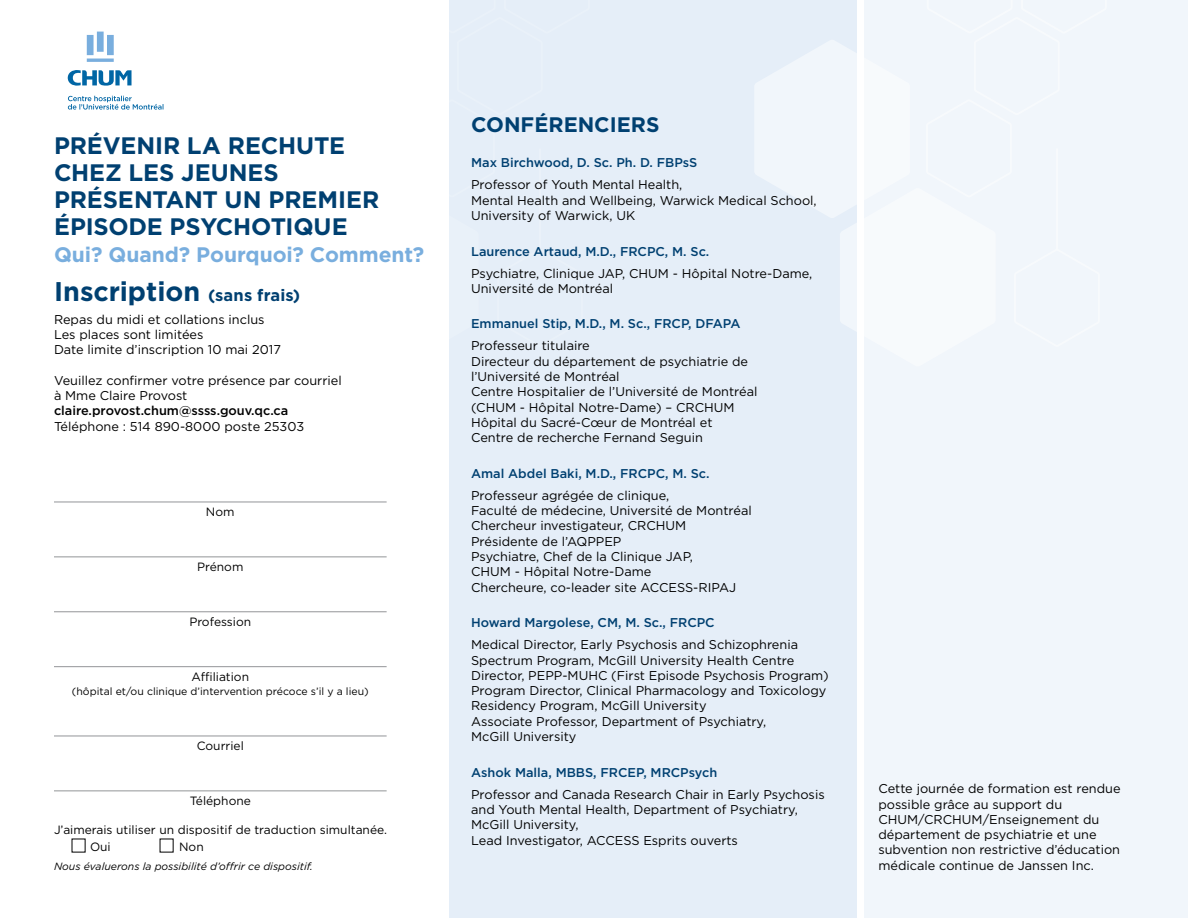
<style>
.page{position:relative;width:1188px;height:918px;background:#fff}
.page>*{position:absolute;margin:0;border:0;box-sizing:border-box;transform-origin:0 0}
.t1{font:700 27px "Gotham";color:#004071}
.t2{font:700 23.85px/27px "Gotham";letter-spacing:-.005em;color:#004071}
.t3{font:700 21px "Gotham";letter-spacing:-.005em;color:#79aede}
.titres{font:700 21px "Gotham";color:#004071}
.cdt{font:12.75px/15.3px "Gotham";color:#000}
.cdt-2{font:500 12.75px "Gotham";color:#004071}
.cdt-3{font:12px "Gotham";color:#000}
.cdt-4{font:10.5px "Gotham";color:#000}
.cdt-5{font:italic 10.5px "Gotham";color:#000}
.s1{font-size:16.5px}
.s2{font-weight:500}
</style>
<div class="page">
<div style="left:864px;top:0;width:324px;height:918px;background:#f1f6fb"></div>
<div style="left:449px;top:0;width:408px;height:918px;background:#e5eef8"></div>
<svg style="left:755px;top:40px;width:102px;height:291px"></svg>
<svg style="left:87px;top:32px;width:27px;height:30px"></svg>
<svg style="left:68px;top:70px;width:64px;height:16px"></svg>
<svg style="left:68px;top:96px;width:95px;height:14px"></svg>
<hr style="left:54px;top:502px;width:333px;height:1px;background:#939598">
<hr style="left:54px;top:556px;width:333px;height:1px;background:#939598">
<hr style="left:54px;top:611px;width:333px;height:1px;background:#939598">
<hr style="left:54px;top:666px;width:333px;height:1px;background:#939598">
<hr style="left:54px;top:736px;width:333px;height:1px;background:#939598">
<hr style="left:54px;top:790px;width:333px;height:1px;background:#939598">
<p class="t2" style="left:54px;top:132px;width:327px">PRÉVENIR LA RECHUTE<br>CHEZ LES JEUNES<br>PRÉSENTANT UN PREMIER<br>ÉPISODE PSYCHOTIQUE</p>
<p class="t3" style="left:54px;top:242px;width:372px">Qui? Quand? Pourquoi? Comment?</p>
<p class="t1" style="left:54px;top:275px;width:248px">Inscription <span class="s1">(sans frais)</span></p>
<p class="cdt" style="left:54px;top:311px;width:229px">Repas du midi et collations inclus<br>Les places sont limitées<br>Date limite d’inscription 10 mai 2017</p>
<p class="cdt" style="left:54px;top:373px;width:289px">Veuillez confirmer votre présence par courriel à Mme Claire Provost <span class="s2">claire.provost.chum@ssss.gouv.qc.ca </span>Téléphone : 514 890-8000 poste 25303</p>
<p class="cdt-3" style="left:206px;top:504px;width:30px">Nom</p>
<p class="cdt-3" style="left:197px;top:559px;width:48px">Prénom</p>
<p class="cdt-3" style="left:189px;top:614px;width:63px">Profession</p>
<p class="cdt-3" style="left:192px;top:669px;width:59px">Affiliation</p>
<p class="cdt-4" style="left:72px;top:685px;width:298px">(hôpital et/ou clinique d’intervention précoce s’il y a lieu)</p>
<p class="cdt-3" style="left:197px;top:738px;width:49px">Courriel</p>
<p class="cdt-3" style="left:190px;top:793px;width:63px">Téléphone</p>
<p class="cdt-3" style="left:54px;top:823px;width:335px">J’aimerais utiliser un dispositif de traduction simultanée.</p>
<p class="cdt-3" style="left:90px;top:839px;width:22px">Oui</p>
<p class="cdt-3" style="left:179px;top:839px;width:26px">Non</p>
<p class="cdt-5" style="left:54px;top:860px;width:260px">Nous évaluerons la possibilité d’offrir ce dispositif.</p>
<p class="titres" style="left:471px;top:112px;width:190px">CONFÉRENCIERS</p>
<p class="cdt-2" style="left:471px;top:155px;width:228px">Max Birchwood, D. Sc. Ph. D. FBPsS</p>
<p class="cdt" style="left:471px;top:177px;width:347px">Professor of Youth Mental Health,<br>Mental Health and Wellbeing, Warwick Medical School,<br>University of Warwick, UK</p>
<p class="cdt-2" style="left:471px;top:243px;width:240px">Laurence Artaud, M.D., FRCPC, M. Sc.</p>
<p class="cdt" style="left:471px;top:265px;width:343px">Psychiatre, Clinique JAP, CHUM - Hôpital Notre-Dame,<br>Université de Montréal</p>
<p class="cdt-2" style="left:471px;top:316px;width:271px">Emmanuel Stip, M.D., M. Sc., FRCP, DFAPA</p>
<p class="cdt" style="left:471px;top:338px;width:288px">Professeur titulaire<br>Directeur du département de psychiatrie de l’Université de Montréal<br>Centre Hospitalier de l’Université de Montréal (CHUM - Hôpital Notre-Dame) – CRCHUM Hôpital du Sacré-Cœur de Montréal et Centre de recherche Fernand Seguin</p>
<p class="cdt-2" style="left:471px;top:466px;width:240px">Amal Abdel Baki, M.D., FRCPC, M. Sc.</p>
<p class="cdt" style="left:471px;top:488px;width:282px">Professeur agrégée de clinique,<br>Faculté de médecine, Université de Montréal Chercheur investigateur, CRCHUM Présidente de l’AQPPEP<br>Psychiatre, Chef de la Clinique JAP,<br>CHUM - Hôpital Notre-Dame<br>Chercheure, co-leader site ACCESS-RIPAJ</p>
<p class="cdt-2" style="left:471px;top:615px;width:245px">Howard Margolese, CM, M. Sc., FRCPC</p>
<p class="cdt" style="left:471px;top:637px;width:359px">Medical Director, Early Psychosis and Schizophrenia Spectrum Program, McGill University Health Centre Director, PEPP-MUHC (First Episode Psychosis Program)<br>Program Director, Clinical Pharmacology and Toxicology Residency Program, McGill University<br>Associate Professor, Department of Psychiatry,<br>McGill University</p>
<p class="cdt-2" style="left:471px;top:764px;width:248px">Ashok Malla, MBBS, FRCEP, MRCPsych</p>
<p class="cdt" style="left:471px;top:786px;width:355px">Professor and Canada Research Chair in Early Psychosis and Youth Mental Health, Department of Psychiatry, McGill University,<br>Lead Investigator, ACCESS Esprits ouverts</p>
<p class="cdt" style="left:878px;top:781px;width:244px">Cette journée de formation est rendue possible grâce au support du CHUM/CRCHUM/Enseignement du département de psychiatrie et une subvention non restrictive d’éducation médicale continue de Janssen Inc.</p>
</div>
